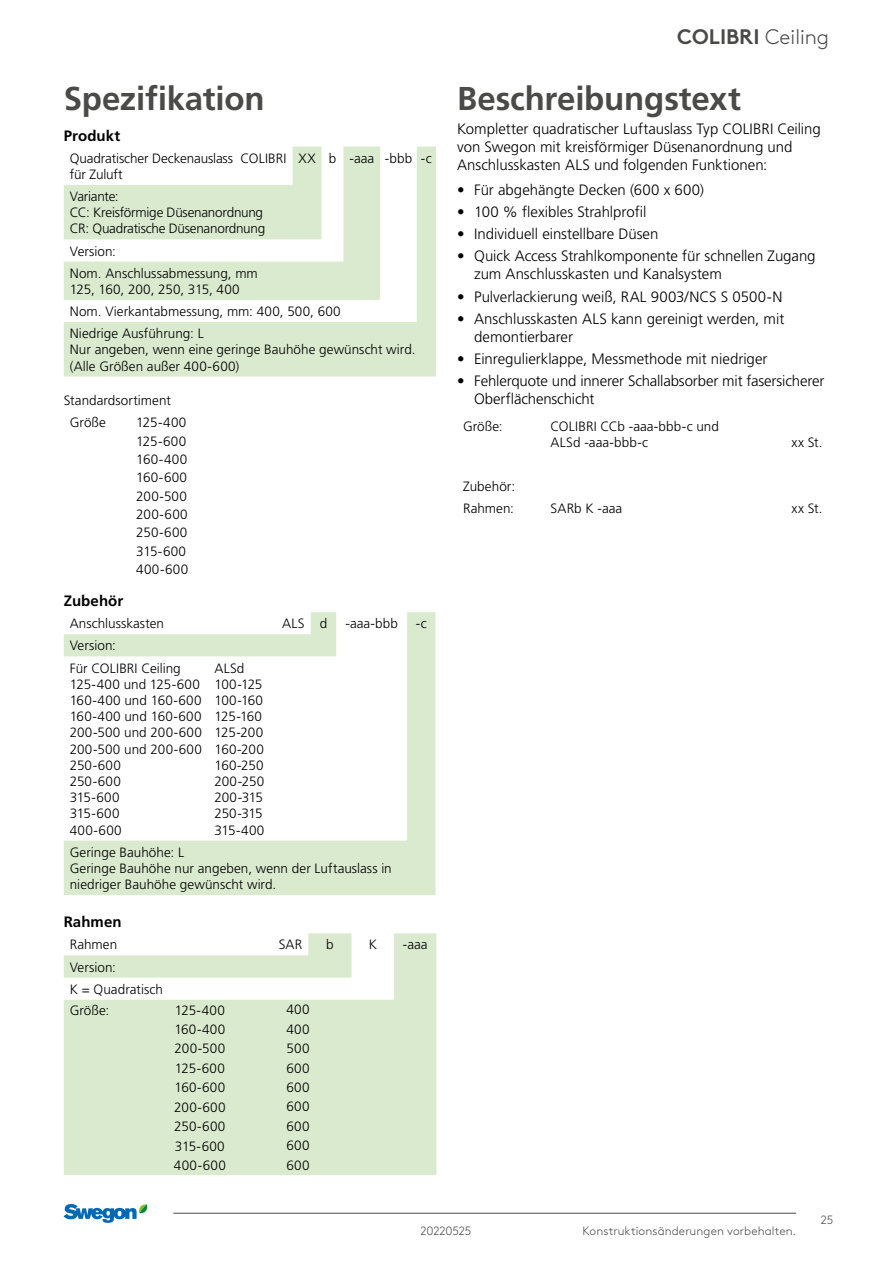
<style>
.page{position:relative;width:893px;height:1263px;background:#fff}
.page>*{position:absolute;margin:0;border:0;box-sizing:border-box;transform-origin:0 0}
.t1{font:700 33px "Frutiger LT Pro";letter-spacing:-.005em;color:#4a4a49}
.t2{font:700 21px "Swegon Brown";color:#4a4a49}
.t3{font:300 15px/18px "Frutiger LT Pro";letter-spacing:-.005em;color:#000}
.t4{font:700 15px "Frutiger LT Pro";letter-spacing:.005em;color:#000}
.t5{font:300 13.5px/16.2px "Frutiger LT Pro";letter-spacing:.005em;color:#000}
.t6{font:300 13.5px/16.2px "Frutiger LT Pro";letter-spacing:-.015em;color:#000}
.t7{font:300 13.5px/16.2px "Frutiger LT Pro";letter-spacing:-.02em;color:#000}
.t8{font:300 12px "Swegon Brown";letter-spacing:.005em;color:#4a4a49}
.t9{font:300 12px "Swegon Brown";letter-spacing:-.015em;color:#4a4a49}
.s1{font-weight:300}
</style>
<div class="page">
<hr style="left:173px;top:1213px;width:623px;height:1px;background:#4a4a49">
<svg style="left:64px;top:1204px;width:84px;height:19px"></svg>
<svg style="left:64px;top:147px;width:372px;height:229px;fill:#daeacf"></svg>
<svg style="left:64px;top:612px;width:371px;height:283px"></svg>
<svg style="left:64px;top:933px;width:372px;height:242px;fill:#daeacf"></svg>
<h1 class="t1" style="left:64px;top:79px;width:202px">Spezifikation</h1>
<p class="t4" style="left:64px;top:126px;width:58px">Produkt</p>
<p class="t5" style="left:70px;top:150px;width:165px">Quadratischer Deckenauslass für Zuluft</p>
<p class="t5" style="left:240px;top:150px;width:193px">COLIBRI XX b -aaa -bbb -c</p>
<p class="t7" style="left:70px;top:188px;width:197px">Variante:<br>CC: Kreisförmige Düsenanordnung<br>CR: Quadratische Düsenanordnung</p>
<p class="t5" style="left:70px;top:240px;width:190px;line-height:22.2px">Version:<br>Nom. Anschlussabmessung, mm</p>
<p class="t5" style="left:70px;top:278px;width:272px;line-height:22.2px">125, 160, 200, 250, 315, 400<br>Nom. Vierkantabmessung, mm: 400, 500, 600<br>Niedrige Ausführung: L</p>
<p class="t5" style="left:70px;top:342px;width:347px">Nur angeben, wenn eine geringe Bauhöhe gewünscht wird. (Alle Größen außer 400-600)</p>
<p class="t5" style="left:70px;top:389px;width:103px;line-height:22.2px;text-indent:-6px">Standardsortiment<br>Größe</p>
<p class="t5" style="left:136px;top:413px;width:53px;line-height:18.3px">125-400<br>125-600<br>160-400<br>160-600<br>200-500<br>200-600<br>250-600<br>315-600<br>400-600</p>
<p class="t4" style="left:64px;top:592px;width:61px">Zubehör</p>
<p class="t5" style="left:70px;top:616px;width:96px">Anschlusskasten</p>
<p class="t5" style="left:282px;top:616px;width:46px">ALS d</p>
<p class="t5" style="left:345px;top:616px;width:54px">-aaa-bbb</p>
<p class="t5" style="left:416px;top:616px;width:12px">-c</p>
<p class="t5" style="left:70px;top:635px;width:112px;line-height:22.2px">Version:<br>Für COLIBRI Ceiling</p>
<p class="t5" style="left:70px;top:676px;width:134px">125-400 und 125-600<br>160-400 und 160-600<br>160-400 und 160-600<br>200-500 und 200-600<br>200-500 und 200-600<br>250-600<br>250-600<br>315-600<br>315-600<br>400-600</p>
<p class="t6" style="left:214px;top:660px;width:51px">ALSd<br>100-125<br>100-160<br>125-160<br>125-200<br>160-200<br>160-250<br>200-250<br>200-315<br>250-315<br>315-400</p>
<p class="t5" style="left:70px;top:844px;width:324px">Geringe Bauhöhe: L<br>Geringe Bauhöhe nur angeben, wenn der Luftauslass in niedriger Bauhöhe gewünscht wird.</p>
<p class="t4" style="left:64px;top:913px;width:59px">Rahmen</p>
<p class="t5" style="left:70px;top:937px;width:49px">Rahmen</p>
<p class="t5" style="left:279px;top:937px;width:25px">SAR</p>
<p class="t5" style="left:326px;top:937px;width:9px">b</p>
<p class="t5" style="left:369px;top:937px;width:10px">K</p>
<p class="t5" style="left:403px;top:937px;width:26px">-aaa</p>
<p class="t5" style="left:70px;top:956px;width:95px;line-height:22.2px">Version:<br>K = Quadratisch</p>
<p class="t5" style="left:70px;top:1002px;width:41px">Größe:</p>
<p class="t5" style="left:175px;top:1002px;width:52px">125-400</p>
<p class="t5" style="left:286px;top:1001px;width:25px">400</p>
<p class="t5" style="left:174px;top:1021px;width:52px">160-400</p>
<p class="t5" style="left:286px;top:1021px;width:25px">400</p>
<p class="t5" style="left:174px;top:1041px;width:52px">200-500</p>
<p class="t5" style="left:287px;top:1040px;width:24px">500</p>
<p class="t5" style="left:175px;top:1060px;width:52px">125-600</p>
<p class="t5" style="left:286px;top:1060px;width:25px">600</p>
<p class="t5" style="left:174px;top:1080px;width:52px">160-600</p>
<p class="t5" style="left:286px;top:1079px;width:25px">600</p>
<p class="t5" style="left:174px;top:1099px;width:53px">200-600</p>
<p class="t5" style="left:286px;top:1099px;width:25px">600</p>
<p class="t5" style="left:174px;top:1119px;width:53px">250-600</p>
<p class="t5" style="left:286px;top:1118px;width:25px">600</p>
<p class="t5" style="left:175px;top:1138px;width:51px">315-600</p>
<p class="t5" style="left:286px;top:1138px;width:25px">600</p>
<p class="t5" style="left:174px;top:1158px;width:53px">400-600</p>
<p class="t5" style="left:286px;top:1157px;width:25px">600</p>
<h2 class="t2" style="left:677px;top:20px;width:153px">COLIBRI <span class="s1">Ceiling</span></h2>
<h1 class="t1" style="left:457px;top:79px;width:285px">Beschreibungstext</h1>
<p class="t3" style="left:457px;top:120px;width:365px">Kompletter quadratischer Luftauslass Typ COLIBRI Ceiling von Swegon mit kreisförmiger Düsenanordnung und<br>Anschlusskasten ALS und folgenden Funktionen:</p>
<p class="t3" style="left:457px;top:180px;width:248px">• Für abgehängte Decken (600 x 600)</p>
<p class="t3" style="left:457px;top:203px;width:191px">• 100 % flexibles Strahlprofil</p>
<p class="t3" style="left:457px;top:225px;width:203px">• Individuell einstellbare Düsen</p>
<p class="t3" style="left:474px;top:247px;width:343px;text-indent:-17px">• Quick Access Strahlkomponente für schnellen Zugang zum Anschlusskasten und Kanalsystem</p>
<p class="t3" style="left:457px;top:287px;width:327px">• Pulverlackierung weiß, RAL 9003/NCS S 0500-N</p>
<p class="t3" style="left:474px;top:310px;width:312px;text-indent:-17px">• Anschlusskasten ALS kann gereinigt werden, mit demontierbarer</p>
<p class="t3" style="left:457px;top:350px;width:312px">• Einregulierklappe, Messmethode mit niedriger</p>
<p class="t3" style="left:474px;top:372px;width:352px;text-indent:-17px">• Fehlerquote und innerer Schallabsorber mit fasersicherer<br>Oberflächenschicht</p>
<p class="t5" style="left:463px;top:418px;width:41px">Größe:</p>
<p class="t5" style="left:551px;top:418px;width:170px">COLIBRI CCb -aaa-bbb-c und<br>ALSd -aaa-bbb-c</p>
<p class="t5" style="left:791px;top:434px;width:33px">xx St.</p>
<p class="t5" style="left:463px;top:475px;width:54px;line-height:22.2px">Zubehör:<br>Rahmen:</p>
<p class="t5" style="left:551px;top:501px;width:73px">SARb K -aaa</p>
<p class="t5" style="left:791px;top:501px;width:33px">xx St.</p>
<p class="t9" style="left:420px;top:1221px;width:52px">20220525</p>
<p class="t8" style="left:582px;top:1221px;width:215px">Konstruktionsänderungen vorbehalten.</p>
<p class="t8" style="left:821px;top:1211px;width:14px">25</p>
</div>
